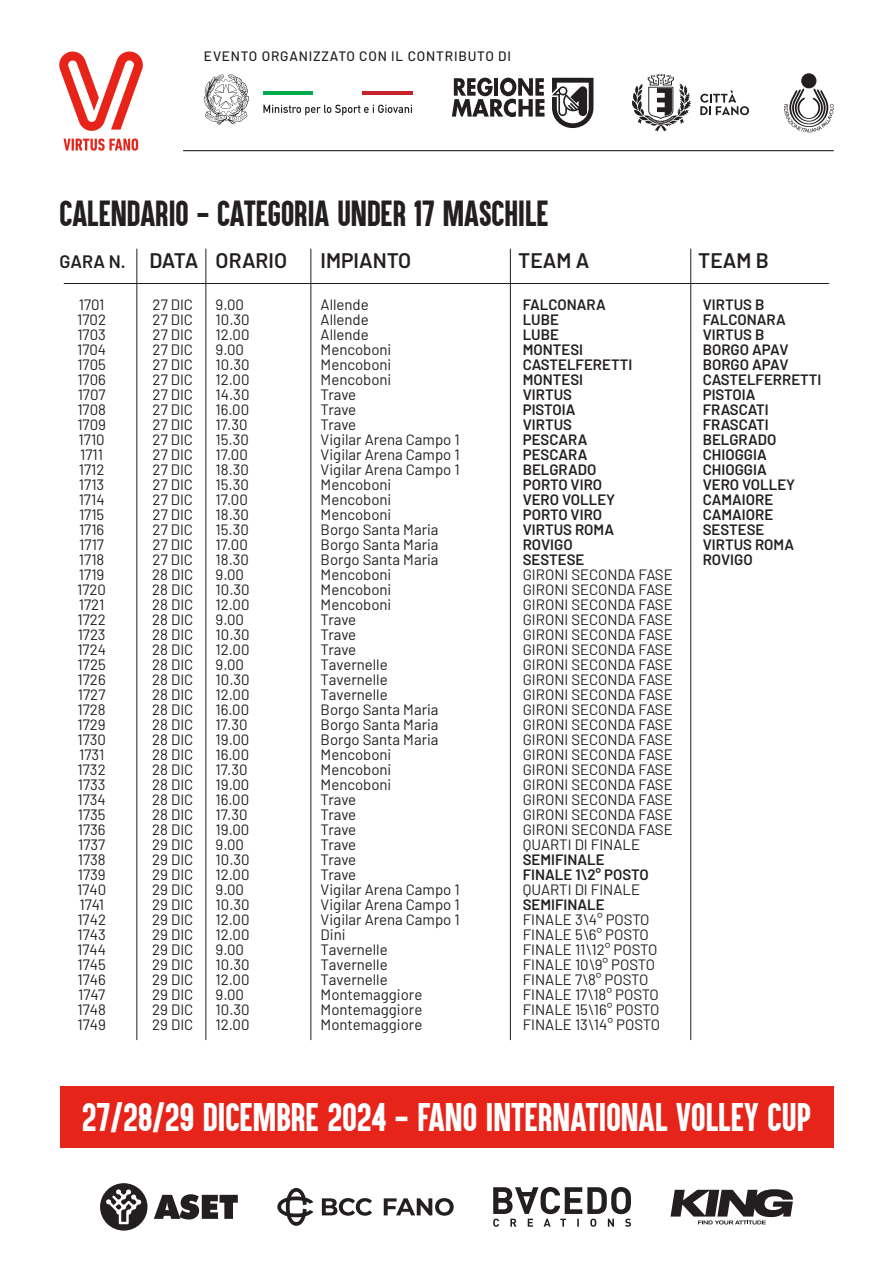
<style>
.page{position:relative;width:893px;height:1263px;background:#fff}
.page>*{position:absolute;margin:0;border:0;box-sizing:border-box;transform-origin:0 0}
.t1{font:33px "Aku&Kamu";color:#fff}
.t2{font:30px "Aku&Kamu";color:#231f20}
.t3{font:600 21px "Barlow";color:#231f20}
.t4{font:15px/15px "Barlow";color:#231f20}
.t5{font:600 15px/15px "Barlow";color:#231f20}
.t6{font:500 13.65px "Barlow";letter-spacing:.06em;color:#231f20}
.s1{font-size:18px}
</style>
<div class="page">
<svg style="left:63px;top:138px;width:75px;height:13px"></svg>
<svg style="left:59px;top:51px;width:84px;height:80px"></svg>
<hr style="left:183px;top:150px;width:651px;height:1px;background:#231f20">
<svg style="left:452px;top:78px;width:92px;height:39px"></svg>
<svg style="left:552px;top:78px;width:41px;height:50px"></svg>
<div style="left:801px;top:73px;width:15px;height:15px;background:#231f20;border-radius:50%"></div>
<svg style="left:784px;top:88px;width:50px;height:44px"></svg>
<svg style="left:632px;top:74px;width:59px;height:58px"></svg>
<svg style="left:700px;top:90px;width:49px;height:25px"></svg>
<hr style="left:363px;top:92px;width:50px;height:3px;background:#c6232c">
<hr style="left:263px;top:92px;width:50px;height:3px;background:#00ab4d">
<svg style="left:263px;top:105px;width:149px;height:10px"></svg>
<svg style="left:204px;top:74px;width:45px;height:51px"></svg>
<svg style="left:493px;top:1187px;width:138px;height:40px"></svg>
<svg style="left:670px;top:1189px;width:123px;height:35px"></svg>
<svg style="left:154px;top:1194px;width:84px;height:25px"></svg>
<svg style="left:100px;top:1183px;width:47px;height:47px"></svg>
<svg style="left:277px;top:1188px;width:95px;height:38px"></svg>
<svg style="left:384px;top:1198px;width:70px;height:18px"></svg>
<div style="left:60px;top:1086px;width:773px;height:61px;background:#e72419"></div>
<hr style="left:64px;top:283px;width:765px;height:1px;background:#231f20">
<hr style="left:206px;top:249px;width:1px;height:791px;background:#231f20">
<hr style="left:311px;top:249px;width:1px;height:791px;background:#231f20">
<hr style="left:510px;top:249px;width:1px;height:791px;background:#231f20">
<hr style="left:690px;top:249px;width:1px;height:791px;background:#231f20">
<hr style="left:137px;top:249px;width:1px;height:791px;background:#231f20">
<p class="t6" style="left:204px;top:46px;width:309px">EVENTO ORGANIZZATO CON IL CONTRIBUTO DI</p>
<h2 class="t2" style="left:60px;top:194px;width:491px">CALENDARIO - CATEGORIA UNDER 17 MASCHILE</h2>
<h3 class="t3" style="left:60px;top:245px;width:229px"><span class="s1">GARA N.</span> DATA ORARIO</h3>
<h3 class="t3" style="left:321px;top:245px;width:92px">IMPIANTO</h3>
<h3 class="t3" style="left:518px;top:245px;width:73px">TEAM A</h3>
<h3 class="t3" style="left:698px;top:245px;width:72px">TEAM B</h3>
<p class="t4" style="left:77px;top:296px;width:31px">1701<br>1702<br>1703<br>1704<br>1705<br>1706<br>1707<br>1708<br>1709<br>1710<br>1711<br>1712<br>1713<br>1714<br>1715<br>1716<br>1717<br>1718<br>1719<br>1720<br>1721<br>1722<br>1723<br>1724<br>1725<br>1726<br>1727<br>1728<br>1729<br>1730<br>1731<br>1732<br>1733<br>1734<br>1735<br>1736<br>1737<br>1738<br>1739<br>1740<br>1741<br>1742<br>1743<br>1744<br>1745<br>1746<br>1747<br>1748<br>1749</p>
<p class="t4" style="left:216px;top:296px;width:36px">9.00<br>10.30<br>12.00<br>9.00<br>10.30<br>12.00<br>14.30<br>16.00<br>17.30<br>15.30<br>17.00<br>18.30<br>15.30<br>17.00<br>18.30<br>15.30<br>17.00<br>18.30<br>9.00<br>10.30<br>12.00<br>9.00<br>10.30<br>12.00<br>9.00<br>10.30<br>12.00<br>16.00<br>17.30<br>19.00<br>16.00<br>17.30<br>19.00<br>16.00<br>17.30<br>19.00<br>9.00<br>10.30<br>12.00<br>9.00<br>10.30<br>12.00<br>12.00<br>9.00<br>10.30<br>12.00<br>9.00<br>10.30<br>12.00</p>
<p class="t4" style="left:152px;top:296px;width:43px;text-align:justify">27 DIC 27 DIC 27 DIC 27 DIC 27 DIC 27 DIC 27 DIC 27 DIC 27 DIC 27 DIC 27 DIC 27 DIC 27 DIC 27 DIC 27 DIC 27 DIC 27 DIC 27 DIC 28 DIC 28 DIC 28 DIC 28 DIC 28 DIC 28 DIC 28 DIC 28 DIC 28 DIC 28 DIC 28 DIC 28 DIC 28 DIC 28 DIC 28 DIC 28 DIC 28 DIC 28 DIC 29 DIC 29 DIC 29 DIC 29 DIC 29 DIC 29 DIC 29 DIC 29 DIC 29 DIC 29 DIC 29 DIC 29 DIC 29 DIC</p>
<p class="t5" style="left:523px;top:296px;width:111px">FALCONARA<br>LUBE<br>LUBE<br>MONTESI<br>CASTELFERETTI<br>MONTESI<br>VIRTUS<br>PISTOIA<br>VIRTUS<br>PESCARA<br>PESCARA<br>BELGRADO<br>PORTO VIRO<br>VERO VOLLEY<br>PORTO VIRO<br>VIRTUS ROMA<br>ROVIGO<br>SESTESE</p>
<p class="t4" style="left:321px;top:296px;width:140px">Allende<br>Allende<br>Allende<br>Mencoboni<br>Mencoboni<br>Mencoboni<br>Trave<br>Trave<br>Trave<br>Vigilar Arena Campo 1<br>Vigilar Arena Campo 1<br>Vigilar Arena Campo 1<br>Mencoboni<br>Mencoboni<br>Mencoboni<br>Borgo Santa Maria<br>Borgo Santa Maria<br>Borgo Santa Maria<br>Mencoboni<br>Mencoboni<br>Mencoboni<br>Trave<br>Trave<br>Trave<br>Tavernelle<br>Tavernelle<br>Tavernelle<br>Borgo Santa Maria<br>Borgo Santa Maria<br>Borgo Santa Maria<br>Mencoboni<br>Mencoboni<br>Mencoboni<br>Trave<br>Trave<br>Trave<br>Trave<br>Trave<br>Trave<br>Vigilar Arena Campo 1<br>Vigilar Arena Campo 1<br>Vigilar Arena Campo 1<br>Dini<br>Tavernelle<br>Tavernelle<br>Tavernelle<br>Montemaggiore<br>Montemaggiore<br>Montemaggiore</p>
<p class="t5" style="left:703px;top:296px;width:120px">VIRTUS B<br>FALCONARA<br>VIRTUS B<br>BORGO APAV<br>BORGO APAV<br>CASTELFERRETTI<br>PISTOIA<br>FRASCATI<br>FRASCATI<br>BELGRADO<br>CHIOGGIA<br>CHIOGGIA<br>VERO VOLLEY<br>CAMAIORE<br>CAMAIORE<br>SESTESE<br>VIRTUS ROMA<br>ROVIGO</p>
<p class="t4" style="left:523px;top:566px;width:152px;text-align:justify">GIRONI SECONDA FASE GIRONI SECONDA FASE GIRONI SECONDA FASE GIRONI SECONDA FASE GIRONI SECONDA FASE GIRONI SECONDA FASE GIRONI SECONDA FASE GIRONI SECONDA FASE GIRONI SECONDA FASE GIRONI SECONDA FASE GIRONI SECONDA FASE GIRONI SECONDA FASE GIRONI SECONDA FASE GIRONI SECONDA FASE GIRONI SECONDA FASE GIRONI SECONDA FASE GIRONI SECONDA FASE GIRONI SECONDA FASE QUARTI DI FINALE</p>
<p class="t5" style="left:523px;top:851px;width:127px">SEMIFINALE<br>FINALE 1\2° POSTO</p>
<p class="t4" style="left:523px;top:881px;width:119px">QUARTI DI FINALE</p>
<p class="t5" style="left:523px;top:896px;width:83px">SEMIFINALE</p>
<p class="t4" style="left:523px;top:911px;width:139px">FINALE 3\4° POSTO<br>FINALE 5\6° POSTO<br>FINALE 11\12° POSTO<br>FINALE 10\9° POSTO<br>FINALE 7\8° POSTO<br>FINALE 17\18° POSTO<br>FINALE 15\16° POSTO<br>FINALE 13\14° POSTO</p>
<h1 class="t1" style="left:82px;top:1095px;width:730px">27/28/29 DICEMBRE 2024 - FANO INTERNATIONAL VOLLEY CUP</h1>
</div>
